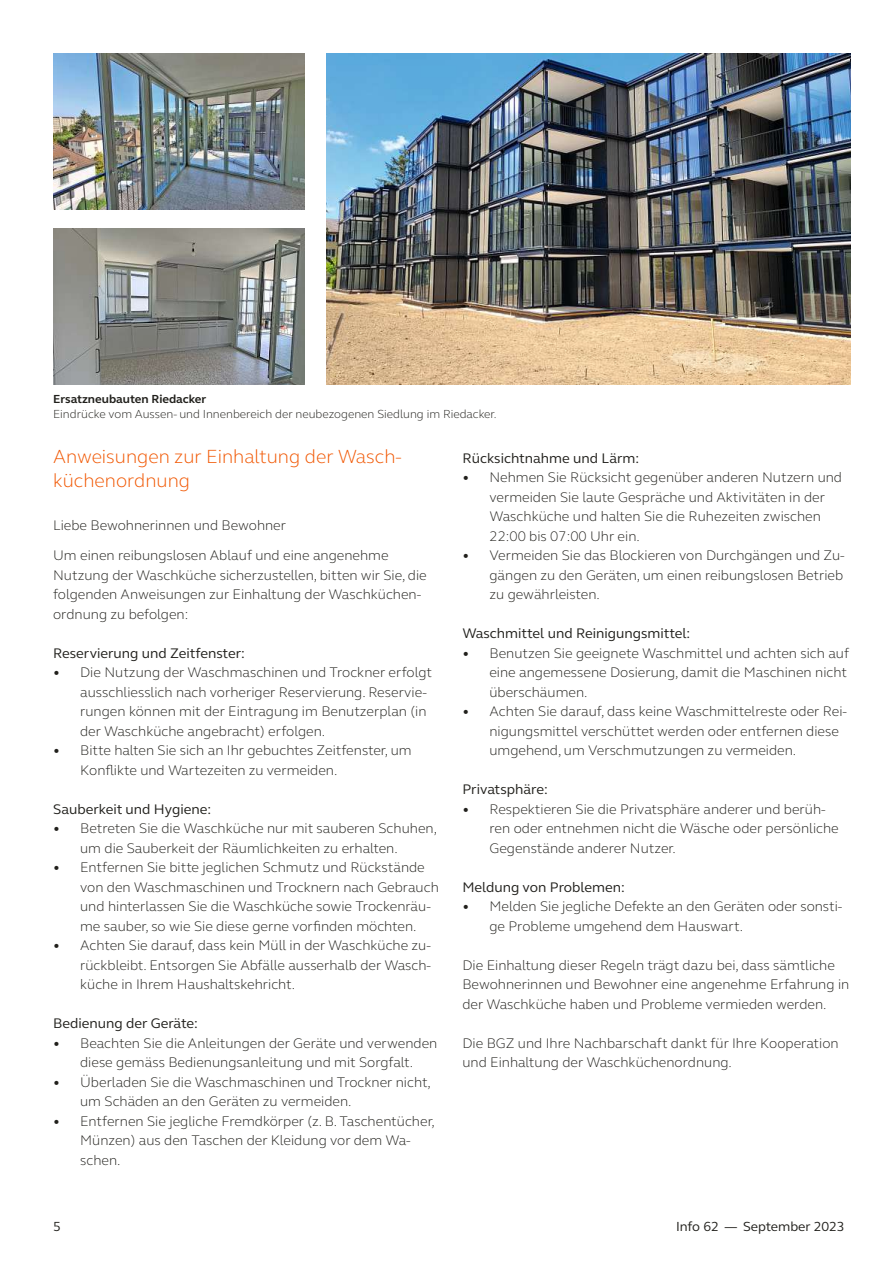
<style>
.page{position:relative;width:893px;height:1263px;background:#fff}
.page>*{position:absolute;margin:0;border:0;box-sizing:border-box;transform-origin:0 0}
.t1{font:300 19.5px/24px "FS Elliot";color:#f15600}
.t2{font:300 14.25px/19.5px "FS Elliot";color:#21201c}
.t3{font:14.25px "FS Elliot";color:#21201c}
.t4{font:13.5px "FS Elliot";color:#21201c}
.t5{font:300 12px "FS Elliot";color:#21201c}
.t6{font:700 12px "FS Elliot";color:#21201c}
</style>
<div class="page">
<img style="left:326px;top:53px;width:524px;height:332px">
<img style="left:53px;top:53px;width:252px;height:156px">
<img style="left:53px;top:229px;width:252px;height:156px">
<p class="t6" style="left:53px;top:392px;width:155px">Ersatzneubauten Riedacker</p>
<p class="t5" style="left:53px;top:407px;width:445px">Eindrücke vom Aussen- und Innenbereich der neubezogenen Siedlung im Riedacker.</p>
<h1 class="t1" style="left:53px;top:444px;width:350px">Anweisungen zur Einhaltung der Wasch&shy;küchenordnung</h1>
<p class="t2" style="left:53px;top:510px;width:337px;line-height:30px">Liebe Bewohnerinnen und Bewohner<br>Um einen reibungslosen Ablauf und eine angenehme</p>
<p class="t2" style="left:53px;top:565px;width:375px">Nutzung der Waschküche sicherzustellen, bitten wir Sie, die folgenden Anweisungen zur Einhaltung der Waschküchen&shy;ordnung zu befolgen:</p>
<p class="t3" style="left:53px;top:643px;width:193px">Reservierung und Zeitfenster:</p>
<p class="t2" style="left:80px;top:662px;width:353px;text-indent:-27px">• Die Nutzung der Waschmaschinen und Trockner erfolgt ausschliesslich nach vorheriger Reservierung. Reservie&shy;rungen können mit der Eintragung im Benutzerplan (in der Waschküche angebracht) erfolgen.</p>
<p class="t2" style="left:80px;top:740px;width:333px;text-indent:-27px">• Bitte halten Sie sich an Ihr gebuchtes Zeitfenster, um<br>Konflikte und Wartezeiten zu vermeiden.</p>
<p class="t3" style="left:53px;top:799px;width:160px">Sauberkeit und Hygiene:</p>
<p class="t2" style="left:80px;top:818px;width:358px;text-indent:-27px">• Betreten Sie die Waschküche nur mit sauberen Schuhen, um die Sauberkeit der Räumlichkeiten zu erhalten.</p>
<p class="t2" style="left:80px;top:857px;width:360px;text-indent:-27px">• Entfernen Sie bitte jeglichen Schmutz und Rückstände von den Waschmaschinen und Trocknern nach Gebrauch und hinterlassen Sie die Waschküche sowie Trockenräu&shy;me sauber, so wie Sie diese gerne vorfinden möchten.</p>
<p class="t2" style="left:80px;top:935px;width:352px;text-align:justify;text-indent:-27px">• Achten Sie darauf, dass kein Müll in der Waschküche zu&shy;rückbleibt. Entsorgen Sie Abfälle ausserhalb der Wasch&shy;küche in Ihrem Haushaltskehricht.</p>
<p class="t3" style="left:53px;top:1014px;width:146px">Bedienung der Geräte:</p>
<p class="t2" style="left:53px;top:1033px;width:386px;text-align:center">• Beachten Sie die Anleitungen der Geräte und verwenden diese gemäss Bedienungsanleitung und mit Sorgfalt.</p>
<p class="t2" style="left:80px;top:1072px;width:352px;text-indent:-27px">• Überladen Sie die Waschmaschinen und Trockner nicht, um Schäden an den Geräten zu vermeiden.</p>
<p class="t2" style="left:80px;top:1111px;width:356px;text-indent:-27px">• Entfernen Sie jegliche Fremdkörper (z. B. Taschentücher,<br>Münzen) aus den Taschen der Kleidung vor dem Wa&shy;schen.</p>
<p class="t3" style="left:462px;top:448px;width:178px">Rücksichtnahme und Lärm:</p>
<p class="t2" style="left:489px;top:467px;width:354px;text-indent:-27px">• Nehmen Sie Rücksicht gegenüber anderen Nutzern und vermeiden Sie laute Gespräche und Aktivitäten in der Waschküche und halten Sie die Ruhezeiten zwischen 22:00 bis 07:00 Uhr ein.</p>
<p class="t2" style="left:489px;top:545px;width:357px;text-align:justify;text-indent:-27px">• Vermeiden Sie das Blockieren von Durchgängen und Zu&shy;gängen zu den Geräten, um einen reibungslosen Betrieb zu gewährleisten.</p>
<p class="t3" style="left:462px;top:624px;width:229px">Waschmittel und Reinigungsmittel:</p>
<p class="t2" style="left:489px;top:643px;width:361px;text-indent:-27px">• Benutzen Sie geeignete Waschmittel und achten sich auf eine angemessene Dosierung, damit die Maschinen nicht überschäumen.</p>
<p class="t2" style="left:489px;top:701px;width:359px;text-indent:-27px">• Achten Sie darauf, dass keine Waschmittelreste oder Rei&shy;nigungsmittel verschüttet werden oder entfernen diese umgehend, um Verschmutzungen zu vermeiden.</p>
<p class="t3" style="left:462px;top:780px;width:87px">Privatsphäre:</p>
<p class="t2" style="left:489px;top:799px;width:351px;text-indent:-27px">• Respektieren Sie die Privatsphäre anderer und berüh&shy;ren oder entnehmen nicht die Wäsche oder persönliche<br>Gegenstände anderer Nutzer.</p>
<p class="t3" style="left:462px;top:877px;width:164px">Meldung von Problemen:</p>
<p class="t2" style="left:489px;top:896px;width:354px;text-indent:-27px">• Melden Sie jegliche Defekte an den Geräten oder sonsti&shy;ge Probleme umgehend dem Hauswart.</p>
<p class="t2" style="left:462px;top:955px;width:388px">Die Einhaltung dieser Regeln trägt dazu bei, dass sämtliche<br>Bewohnerinnen und Bewohner eine angenehme Erfahrung in der Waschküche haben und Probleme vermieden werden.</p>
<p class="t2" style="left:462px;top:1033px;width:378px">Die BGZ und Ihre Nachbarschaft dankt für Ihre Kooperation und Einhaltung der Waschküchenordnung.</p>
<p class="t4" style="left:53px;top:1217px;width:9px">5</p>
<p class="t4" style="left:676px;top:1217px;width:170px">Info 62 — September 2023</p>
</div>
